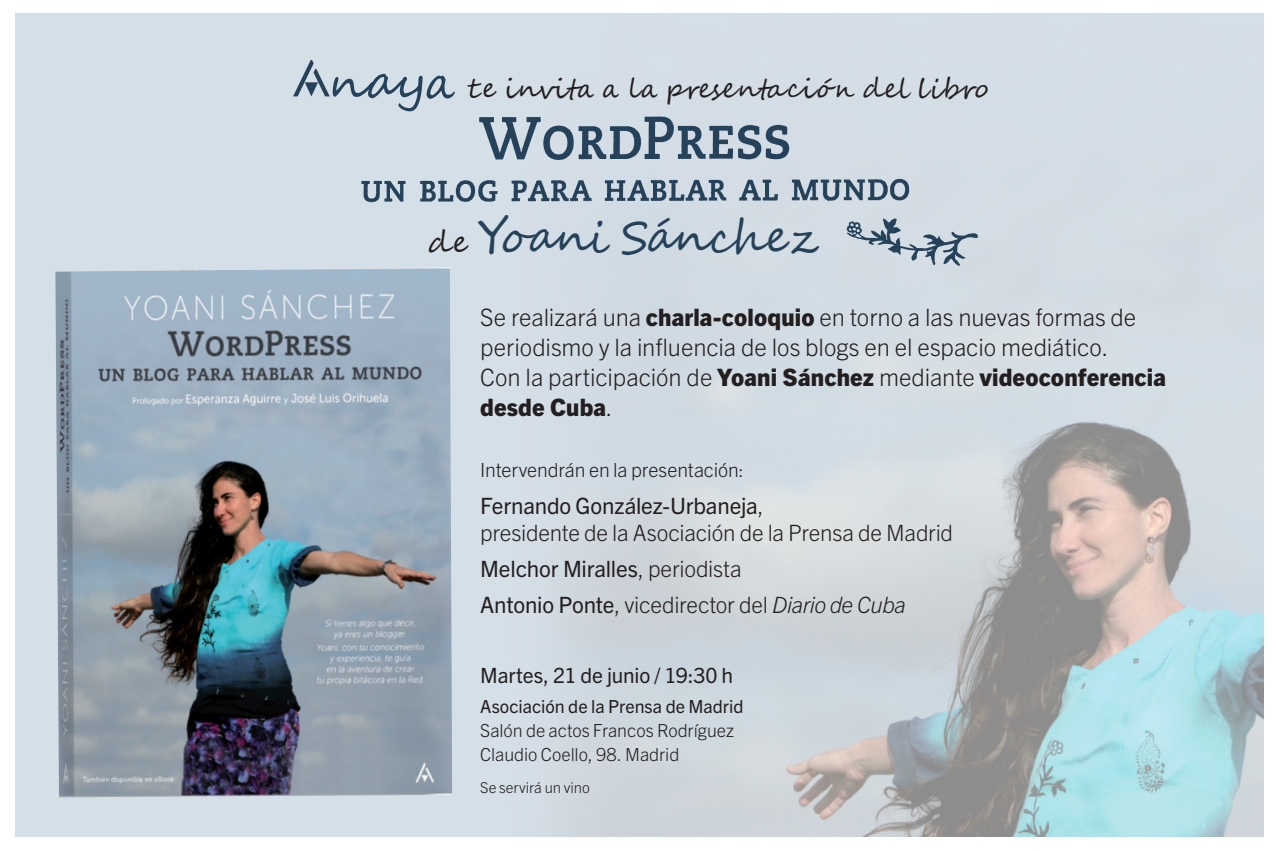
<style>
.page{position:relative;width:1276px;height:851px;background:#fff}
.page>*{position:absolute;margin:0;border:0;box-sizing:border-box;transform-origin:0 0}
.t1{font:45px "Segoe Script";letter-spacing:-.005em;color:#26425a}
.t2{font:27px "Segoe Script";letter-spacing:.03em;color:#231f20}
.t3{font:300 24px/30px "Trade Gothic Next LT Pro";letter-spacing:-.005em;color:#231f20}
.t4{font:800 24px/30px "Trade Gothic Next LT Pro";letter-spacing:.005em;color:#231f20}
.t5{font:300 22.5px "Trade Gothic Next LT Pro";letter-spacing:-.01em;color:#231f20}
.t6{font:22.5px "Trade Gothic Next LT Pro";letter-spacing:-.005em;color:#231f20}
.t7{font:21px "Trade Gothic Next LT Pro";letter-spacing:-.01em;color:#231f20}
.t8{font:300 19.5px "Trade Gothic Next LT Pro";letter-spacing:-.01em;color:#231f20}
.t9{font:300 18px "Trade Gothic Next LT Pro";letter-spacing:-.005em;color:#231f20}
.t10{font:18px "Trade Gothic Next LT Pro";color:#231f20}
.t11{font:300 15px "Trade Gothic Next LT Pro";color:#231f20}
.s1{font-size:30px;color:#231f20}
.s2{font-weight:800}
.s3{font-weight:300}
.s4{font-weight:400}
.s5{font-style:italic}
</style>
<div class="page">
<img style="left:15px;top:14px;width:1248px;height:822px">
<img style="left:356px;top:111px;width:557px;height:100px">
<img style="left:832px;top:206px;width:157px;height:76px">
<img style="left:55px;top:271px;width:2px;height:150px">
<svg style="left:293px;top:60px;width:162px;height:51px;background:#b6c4ce"></svg>
<p class="t2" style="left:467px;top:67px;width:522px">te invita a la presentación del libro</p>
<p class="t1" style="left:428px;top:200px;width:392px"><span class="s1">de</span> Yoani Sánchez</p>
<p class="t3" style="left:480px;top:300px;width:658px">Se realizará una <span class="s2">charla-coloquio</span> en torno a las nuevas formas de periodismo y la influencia de los blogs en el espacio mediático.</p>
<p class="t4" style="left:480px;top:360px;width:687px"><span class="s3">Con la participación de</span> Yoani Sánchez <span class="s3">mediante</span> videoconferencia desde Cuba<span class="s3">.</span></p>
<p class="t8" style="left:480px;top:456px;width:265px">Intervendrán en la presentación:</p>
<p class="t6" style="left:480px;top:489px;width:285px">Fernando González-Urbaneja<span class="s3">,</span></p>
<p class="t5" style="left:480px;top:516px;width:474px">presidente de la Asociación de la Prensa de Madrid</p>
<p class="t6" style="left:480px;top:552px;width:263px">Melchor Miralles<span class="s3">, periodista</span></p>
<p class="t5" style="left:480px;top:588px;width:427px"><span class="s4">Antonio Ponte</span>, vicedirector del <span class="s5">Diario de Cuba</span></p>
<p class="t7" style="left:480px;top:661px;width:254px">Martes, 21 de junio / 19:30 h</p>
<p class="t10" style="left:480px;top:694px;width:265px">Asociación de la Prensa de Madrid</p>
<p class="t9" style="left:480px;top:718px;width:255px">Salón de actos Francos Rodríguez</p>
<p class="t9" style="left:480px;top:742px;width:201px">Claudio Coello, 98. Madrid</p>
<p class="t11" style="left:480px;top:776px;width:111px">Se servirá un vino</p>
</div>
